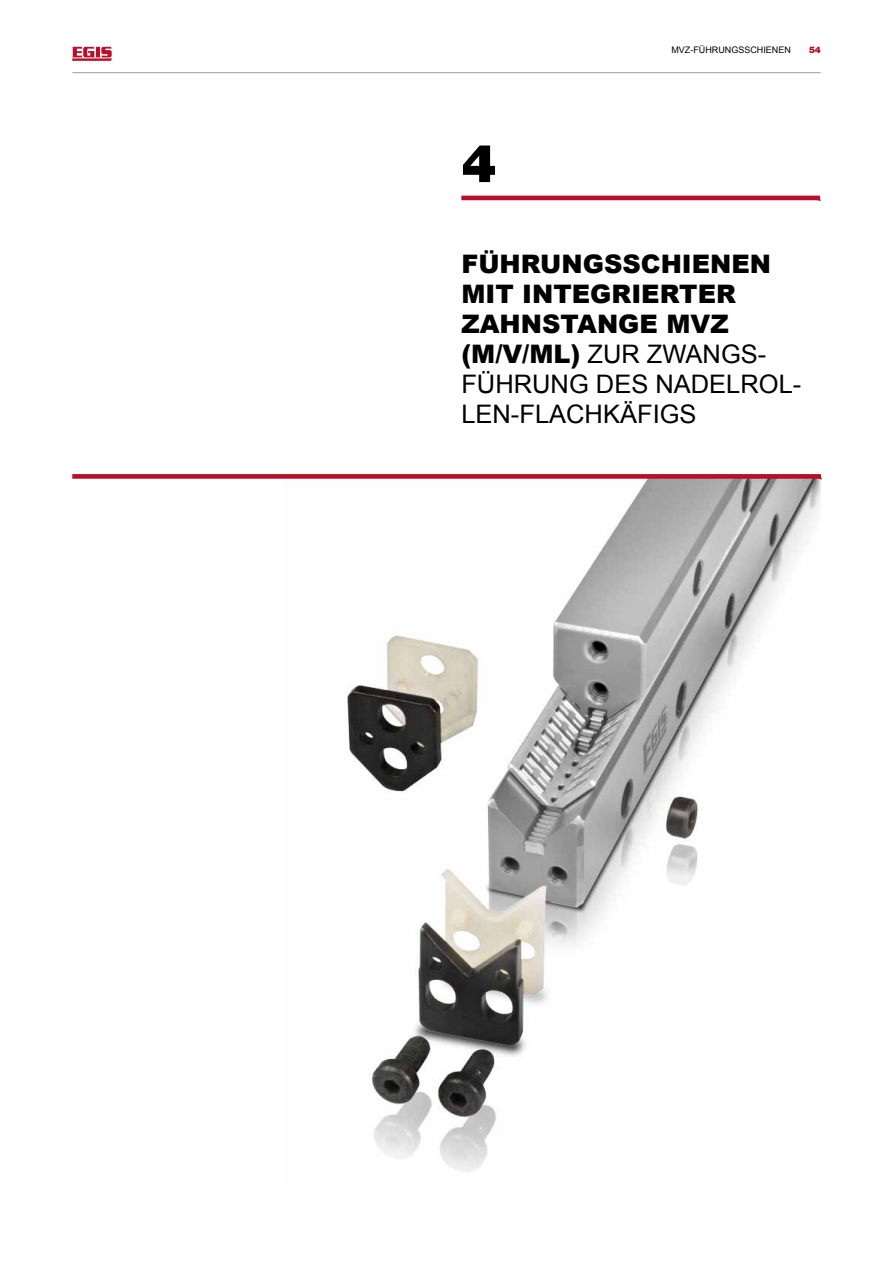
<style>
.page{position:relative;width:893px;height:1263px;background:#fff}
.page>*{position:absolute;margin:0;border:0;box-sizing:border-box;transform-origin:0 0}
.t1{font:900 52.5px "Helvetica Neue LT Std";color:#000}
.t2{font:900 25.5px/30px "Arial";color:#000}
.t3{font:25.5px "Arial";color:#000}
.t4{font:9px "Arial";color:#000}
.t5{font:900 9px "Helvetica Neue LT Std";color:#b70f27}
.s1{font-weight:400}
</style>
<div class="page">
<svg style="left:72px;top:47px;width:40px;height:14px"></svg>
<hr style="left:72px;top:72px;width:749px;height:1px;background:#9c9e9f">
<img style="left:347px;top:480px;width:474px;height:692px">
<svg style="left:461px;top:196px;width:360px;height:5px;background:#c13347"></svg>
<svg style="left:72px;top:474px;width:750px;height:6px;background:#c24053"></svg>
<h1 class="t1" style="left:461px;top:132px;width:37px">4</h1>
<p class="t4" style="left:671px;top:45px;width:42px">MVZ-FÜHRUNGSS</p>
<p class="t4" style="left:750px;top:45px;width:13px">CHIENEN</p>
<p class="t5" style="left:809px;top:45px;width:13px">54</p>
<p class="t2" style="left:461px;top:250px;width:311px">FÜHRUNGSSCHIENEN<br>MIT INTEGRIERTER<br>ZAHNSTANGE MVZ (M/V/ML) <span class="s1">ZUR</span></p>
<p class="t3" style="left:647px;top:340px;width:36px">ZWANGS</p>
<p class="t3" style="left:758px;top:340px;width:10px">-</p>
<p class="t3" style="left:461px;top:370px;width:53px">FÜHRUNG</p>
<p class="t3" style="left:596px;top:370px;width:18px">DES</p>
<p class="t3" style="left:655px;top:370px;width:37px">NADELR</p>
<p class="t3" style="left:759px;top:370px;width:44px">OL-</p>
<p class="t3" style="left:461px;top:400px;width:17px">LEN</p>
<p class="t3" style="left:511px;top:400px;width:142px">-FLACHKÄFIGS</p>
</div>
